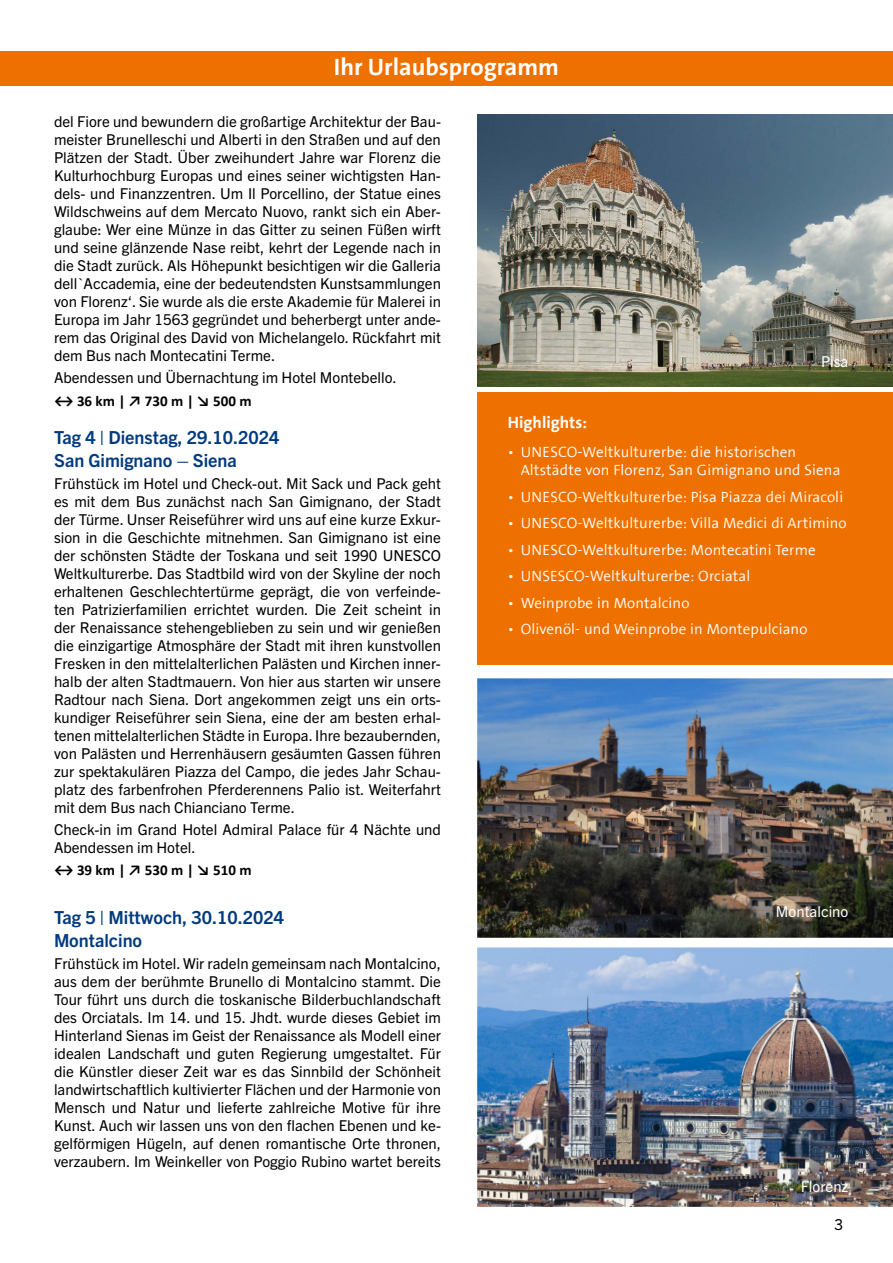
<style>
.page{position:relative;width:893px;height:1263px;background:#fff}
.page>*{position:absolute;margin:0;border:0;box-sizing:border-box;transform-origin:0 0}
.t1{font:700 24px "The Sans B7";color:#fff}
.t2{font:700 18px/22.5px "Trade Gothic Next LT Pro";color:#003a7e}
.t3{font:700 16.5px "The Sans B7";color:#fff}
.t4{font:15px/18px "Trade Gothic Next LT Pro";color:#000;text-align:justify}
.t5{font:300 15px/18px "The Sans B4";letter-spacing:.01em;color:#fff}
.t6{font:700 15px "Calibri";color:#000}
.t7{font:15px "Trade Gothic Next LT Pro";color:#fff}
</style>
<div class="page">
<div style="left:0;top:51px;width:893px;height:34px;background:#ee7100"></div>
<img style="left:477px;top:115px;width:416px;height:272px">
<img style="left:477px;top:947px;width:416px;height:260px">
<img style="left:477px;top:678px;width:416px;height:260px">
<div style="left:477px;top:392px;width:416px;height:272px;background:#ee7100"></div>
<h1 class="t1" style="left:334px;top:54px;width:227px">Ihr Urlaubsprogramm</h1>
<p class="t4" style="left:54px;top:112px;width:388px">del Fiore und bewundern die großartige Architektur der Bau&shy;meister Brunelleschi und Alberti in den Straßen und auf den Plätzen der Stadt. Über zweihundert Jahre war Florenz die Kulturhochburg Europas und eines seiner wichtigsten Han&shy;dels- und Finanzzentren. Um Il Porcellino, der Statue eines Wildschweins auf dem Mercato Nuovo, rankt sich ein Aber&shy;glaube: Wer eine Münze in das Gitter zu seinen Füßen wirft und seine glänzende Nase reibt, kehrt der Legende nach in die Stadt zurück. Als Höhepunkt besichtigen wir die Galleria dell`Accademia, eine der bedeutendsten Kunstsammlungen von Florenz‘. Sie wurde als die erste Akademie für Malerei in Europa im Jahr 1563 gegründet und beherbergt unter ande&shy;rem das Original des David von Michelangelo. Rückfahrt mit dem Bus nach Montecatini Terme.</p>
<p class="t4" style="left:54px;top:368px;width:344px">Abendessen und Übernachtung im Hotel Montebello.</p>
<p class="t6" style="left:54px;top:390px;width:199px">↔ 36 km | ↗ 730 m | ↘ 500 m</p>
<p class="t2" style="left:54px;top:425px;width:227px">Tag 4 | Dienstag, 29.10.2024<br>San Gimignano – Siena</p>
<p class="t4" style="left:54px;top:473px;width:388px">Frühstück im Hotel und Check-out. Mit Sack und Pack geht es mit dem Bus zunächst nach San Gimignano, der Stadt der Türme. Unser Reiseführer wird uns auf eine kurze Exkur&shy;sion in die Geschichte mitnehmen. San Gimignano ist eine der schönsten Städte der Toskana und seit 1990 UNESCO Weltkulturerbe. Das Stadtbild wird von der Skyline der noch erhaltenen Geschlechtertürme geprägt, die von verfeinde&shy;ten Patrizierfamilien errichtet wurden. Die Zeit scheint in der Renaissance stehengeblieben zu sein und wir genießen die einzigartige Atmosphäre der Stadt mit ihren kunstvollen Fresken in den mittelalterlichen Palästen und Kirchen inner&shy;halb der alten Stadtmauern. Von hier aus starten wir unsere Radtour nach Siena. Dort angekommen zeigt uns ein orts&shy;kundiger Reiseführer sein Siena, eine der am besten erhal&shy;tenen mittelalterlichen Städte in Europa. Ihre bezaubernden, von Palästen und Herrenhäusern gesäumten Gassen führen zur spektakulären Piazza del Campo, die jedes Jahr Schau&shy;platz des farbenfrohen Pferderennens Palio ist. Weiterfahrt mit dem Bus nach Chianciano Terme.</p>
<p class="t4" style="left:54px;top:820px;width:388px">Check-in im Grand Hotel Admiral Palace für 4 Nächte und<br>Abendessen im Hotel.</p>
<p class="t6" style="left:54px;top:860px;width:199px">↔ 39 km | ↗ 530 m | ↘ 510 m</p>
<p class="t2" style="left:54px;top:905px;width:232px">Tag 5 | Mittwoch, 30.10.2024<br>Montalcino</p>
<p class="t4" style="left:54px;top:954px;width:388px">Frühstück im Hotel. Wir radeln gemeinsam nach Montalcino, aus dem der berühmte Brunello di Montalcino stammt. Die Tour führt uns durch die toskanische Bilderbuchlandschaft des Orciatals. Im 14. und 15. Jhdt. wurde dieses Gebiet im Hinterland Sienas im Geist der Renaissance als Modell einer idealen Landschaft und guten Regierung umgestaltet. Für die Künstler dieser Zeit war es das Sinnbild der Schönheit landwirtschaftlich kultivierter Flächen und der Harmonie von Mensch und Natur und lieferte zahlreiche Motive für ihre Kunst. Auch wir lassen uns von den flachen Ebenen und ke&shy;gelförmigen Hügeln, auf denen romantische Orte thronen, verzaubern. Im Weinkeller von Poggio Rubino wartet bereits</p>
<p class="t7" style="left:821px;top:351px;width:29px">Pisa</p>
<p class="t3" style="left:508px;top:414px;width:81px">Highlights:</p>
<p class="t5" style="left:521px;top:444px;width:321px;text-indent:-13px">• UNESCO-Weltkulturerbe: die historischen<br>Altstädte von Florenz, San Gimignano und Siena</p>
<p class="t5" style="left:508px;top:488px;width:337px">• UNESCO-Weltkulturerbe: Pisa Piazza dei Miracoli</p>
<p class="t5" style="left:508px;top:515px;width:340px">• UNESCO-Weltkulturerbe: Villa Medici di Artimino</p>
<p class="t5" style="left:508px;top:541px;width:309px">• UNESCO-Weltkulturerbe: Montecatini Terme</p>
<p class="t5" style="left:508px;top:568px;width:244px">• UNSESCO-Weltkulturerbe: Orciatal</p>
<p class="t5" style="left:508px;top:594px;width:183px">• Weinprobe in Montalcino</p>
<p class="t5" style="left:508px;top:621px;width:301px">• Olivenöl- und Weinprobe in Montepulciano</p>
<p class="t7" style="left:776px;top:901px;width:74px">Montalcino</p>
<p class="t7" style="left:801px;top:1176px;width:49px">Florenz</p>
<p class="t4" style="left:834px;top:1215px;width:10px">3</p>
</div>
